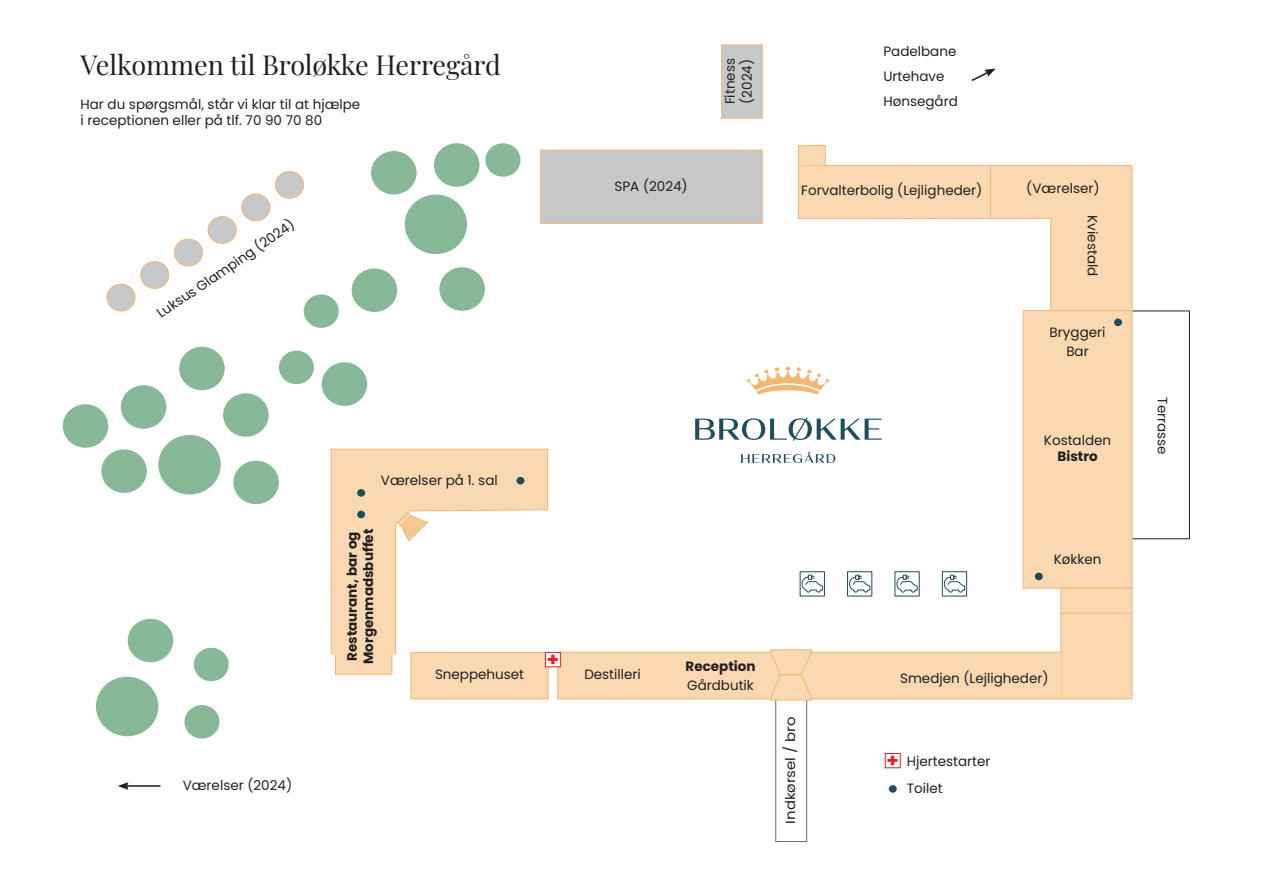
<style>
.page{position:relative;width:1263px;height:893px;background:#fff}
.page>*{position:absolute;margin:0;border:0;box-sizing:border-box;transform-origin:0 0}
.t1{font:27px "Playfair Display";letter-spacing:-.005em;color:#231f20}
.t2{font:700 18.75px "Poppins";color:#ee1d23;scale:1.05 1}
.t3{font:13.5px/19.4px "Poppins";color:#231f20}
.t4{font:700 13.5px/16.2px "Poppins";color:#231f20}
.t5{font:13.5px "Poppins";color:#231f20;scale:1.1 1}
</style>
<div class="page">
<div style="left:1122px;top:311px;width:68px;height:228px;border:1px solid #231f20"></div>
<div style="left:775px;top:699px;width:32px;height:143px;background:#fff;border:1px solid #6c6d70"></div>
<div style="left:1023px;top:310px;width:109px;height:278px;background:#f9d8b2;border:1px solid #f4b673"></div>
<div style="left:1061px;top:588px;width:71px;height:111px;background:#f9d8b2;border:1px solid #f4b673"></div>
<svg style="left:798px;top:165px;width:334px;height:146px"></svg>
<svg style="left:798px;top:145px;width:28px;height:21px"></svg>
<div style="left:411px;top:652px;width:137px;height:47px;background:#f9d8b2;border:1px solid #f4b673"></div>
<div style="left:335px;top:653px;width:57px;height:21px;background:#f9d8b2;border:1px solid #f4b673"></div>
<svg style="left:557px;top:649px;width:504px;height:51px;background:#f9d8b3"></svg>
<svg style="left:331px;top:449px;width:217px;height:206px"></svg>
<div style="left:540px;top:150px;width:222px;height:74px;background:#c7c8ca;border:1px solid #f4b673"></div>
<div style="left:721px;top:45px;width:41px;height:73px;background:#c7c8ca;border:1px solid #f4b673"></div>
<svg style="left:106px;top:171px;width:203px;height:146px"></svg>
<hr style="left:126px;top:785px;width:34px;height:2px;background:#231f20">
<svg style="left:118px;top:782px;width:10px;height:8px"></svg>
<svg style="left:971px;top:69px;width:24px;height:12px"></svg>
<hr style="left:990px;top:165px;width:1px;height:53px;background:#f4b673">
<hr style="left:1061px;top:613px;width:71px;height:1px;background:#f4b673">
<svg style="left:747px;top:367px;width:82px;height:28px"></svg>
<svg style="left:695px;top:417px;width:187px;height:24px"></svg>
<svg style="left:741px;top:452px;width:94px;height:11px"></svg>
<div style="left:889px;top:785px;width:8px;height:8px;background:#1d4e5c;border-radius:50%"></div>
<div style="left:357px;top:489px;width:8px;height:8px;background:#1d4e5c;border-radius:50%"></div>
<div style="left:1035px;top:573px;width:8px;height:7px;background:#1d4e5c;border-radius:50%"></div>
<div style="left:1114px;top:319px;width:8px;height:7px;background:#1d4e5c;border-radius:50%"></div>
<div style="left:545px;top:652px;width:16px;height:15px;background:#fff;border:1px solid #ee1d23"></div>
<div style="left:885px;top:753px;width:16px;height:15px;border:1px solid #ee1d23"></div>
<div style="left:357px;top:511px;width:8px;height:7px;background:#1d4e5c;border-radius:50%"></div>
<div style="left:516px;top:477px;width:8px;height:7px;background:#1d4e5c;border-radius:50%"></div>
<svg style="left:942px;top:571px;width:25px;height:26px"></svg>
<svg style="left:847px;top:571px;width:25px;height:26px"></svg>
<svg style="left:894px;top:571px;width:26px;height:26px"></svg>
<svg style="left:799px;top:571px;width:26px;height:26px"></svg>
<div style="left:121px;top:385px;width:45px;height:44px;background:#87b999;border-radius:50%"></div>
<div style="left:371px;top:151px;width:46px;height:44px;background:#87b999;border-radius:50%"></div>
<div style="left:434px;top:143px;width:45px;height:44px;background:#87b999;border-radius:50%"></div>
<div style="left:439px;top:267px;width:46px;height:44px;background:#87b999;border-radius:50%"></div>
<div style="left:352px;top:268px;width:45px;height:44px;background:#87b999;border-radius:50%"></div>
<div style="left:63px;top:404px;width:45px;height:44px;background:#87b999;border-radius:50%"></div>
<div style="left:223px;top:393px;width:46px;height:44px;background:#87b999;border-radius:50%"></div>
<div style="left:233px;top:461px;width:46px;height:43px;background:#87b999;border-radius:50%"></div>
<div style="left:101px;top:449px;width:46px;height:44px;background:#87b999;border-radius:50%"></div>
<div style="left:322px;top:362px;width:45px;height:44px;background:#87b999;border-radius:50%"></div>
<div style="left:179px;top:347px;width:46px;height:43px;background:#87b999;border-radius:50%"></div>
<div style="left:128px;top:619px;width:45px;height:43px;background:#87b999;border-radius:50%"></div>
<div style="left:405px;top:195px;width:62px;height:59px;background:#87b999;border-radius:50%"></div>
<div style="left:96px;top:677px;width:62px;height:59px;background:#87b999;border-radius:50%"></div>
<div style="left:158px;top:435px;width:63px;height:59px;background:#87b999;border-radius:50%"></div>
<div style="left:304px;top:294px;width:35px;height:34px;background:#87b999;border-radius:50%"></div>
<div style="left:485px;top:143px;width:35px;height:34px;background:#87b999;border-radius:50%"></div>
<div style="left:279px;top:351px;width:35px;height:33px;background:#87b999;border-radius:50%"></div>
<div style="left:194px;top:648px;width:35px;height:33px;background:#87b999;border-radius:50%"></div>
<div style="left:184px;top:705px;width:35px;height:33px;background:#87b999;border-radius:50%"></div>
<h1 class="t1" style="left:80px;top:44px;width:422px">Velkommen til Broløkke Herregård</h1>
<p class="t3" style="left:80px;top:96px;width:281px;line-height:16.2px">Har du spørgsmål, står vi klar til at hjælpe i receptionen eller på tlf. 70 90 70 80</p>
<p class="t3" style="left:153px;top:306px;width:165px;rotate:-34deg">Luksus Glamping (2024)</p>
<p class="t3" style="left:381px;top:470px;width:118px">Værelser på 1. sal</p>
<p class="t3" style="left:722px;top:104px;width:48px;line-height:17px;rotate:-90deg">Fitness (2024)</p>
<p class="t3" style="left:883px;top:39px;width:75px;line-height:25px">Padelbane<br>Urtehave</p>
<p class="t3" style="left:883px;top:92px;width:76px">Hønsegård</p>
<p class="t3" style="left:614px;top:176px;width:75px">SPA (2024)</p>
<p class="t3" style="left:801px;top:181px;width:183px">Forvalterbolig (Lejligheder)</p>
<p class="t3" style="left:1026px;top:179px;width:75px">(Værelser)</p>
<p class="t3" style="left:1102px;top:215px;width:62px;rotate:90deg">Kviestald</p>
<p class="t3" style="left:1050px;top:322px;width:57px;text-align:center">Bryggeri<br>Bar</p>
<p class="t3" style="left:1044px;top:431px;width:69px">Kostalden</p>
<p class="t4" style="left:1057px;top:449px;width:42px">Bistro</p>
<p class="t3" style="left:183px;top:776px;width:111px">Værelser (2024)</p>
<p class="t4" style="left:344px;top:664px;width:137px;rotate:-90deg">Restaurant, bar og<br>Morgenmadsbuffet</p>
<h2 class="t2" style="left:547px;top:649px;width:13px">+</h2>
<p class="t3" style="left:435px;top:665px;width:91px">Sneppehuset</p>
<p class="t3" style="left:584px;top:665px;width:58px">Destilleri</p>
<p class="t4" style="left:685px;top:659px;width:71px">Reception</p>
<p class="t3" style="left:687px;top:675px;width:68px">Gårdbutik</p>
<p class="t5" style="left:782px;top:823px;width:98px;rotate:-90deg">Indkørsel / bro</p>
<p class="t3" style="left:1054px;top:550px;width:49px">Køkken</p>
<p class="t3" style="left:900px;top:668px;width:150px">Smedjen (Lejligheder)</p>
<h2 class="t2" style="left:886px;top:750px;width:13px">+</h2>
<p class="t3" style="left:907px;top:748px;width:85px;line-height:26.5px">Hjertestarter<br>Toilet</p>
<p class="t3" style="left:1172px;top:397px;width:59px;rotate:90deg">Terrasse</p>
</div>
